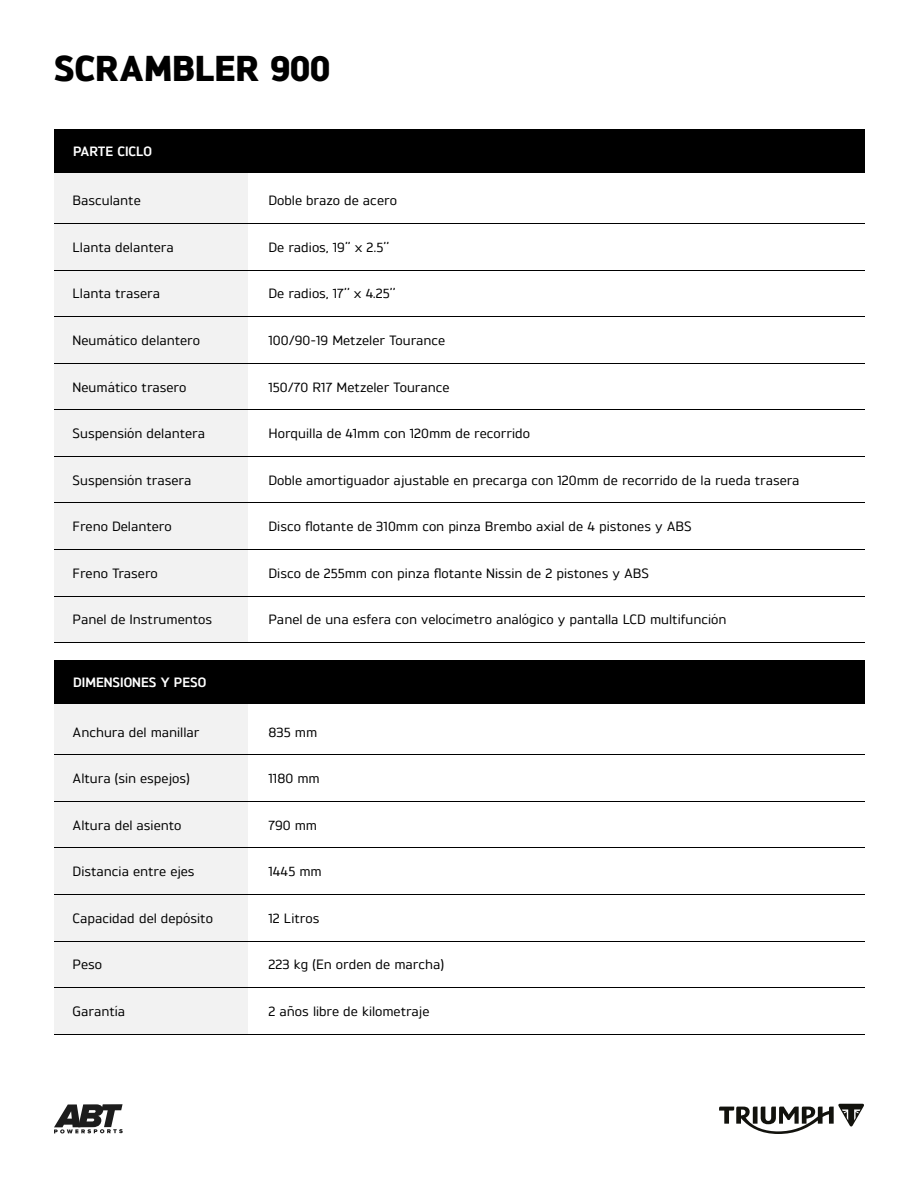
<style>
.page{position:relative;width:918px;height:1188px;background:#fff}
.page>*{position:absolute;margin:0;border:0;box-sizing:border-box;transform-origin:0 0}
.t1{font:800 36px "Triumph Brokman";letter-spacing:.01em;color:#000}
.t2{font:500 13.5px "Triumph Brokman";color:#000}
.t3{font:700 13.5px "Triumph Brokman";color:#fff}
</style>
<div class="page">
<svg style="left:54px;top:1104px;width:69px;height:30px"></svg>
<svg style="left:719px;top:1104px;width:145px;height:30px"></svg>
<div style="left:54px;top:129px;width:810px;height:44px;background:#000"></div>
<div style="left:54px;top:660px;width:810px;height:44px;background:#000"></div>
<div style="left:54px;top:173px;width:194px;height:469px;background:#f2f2f2"></div>
<div style="left:54px;top:704px;width:194px;height:330px;background:#f2f2f2"></div>
<hr style="left:54px;top:223px;width:810px;height:1px;background:#000">
<hr style="left:54px;top:755px;width:810px;height:1px;background:#000">
<hr style="left:54px;top:270px;width:810px;height:1px;background:#000">
<hr style="left:54px;top:801px;width:810px;height:1px;background:#000">
<hr style="left:54px;top:316px;width:810px;height:1px;background:#000">
<hr style="left:54px;top:848px;width:810px;height:1px;background:#000">
<hr style="left:54px;top:363px;width:810px;height:1px;background:#000">
<hr style="left:54px;top:894px;width:810px;height:1px;background:#000">
<hr style="left:54px;top:410px;width:810px;height:1px;background:#000">
<hr style="left:54px;top:941px;width:810px;height:1px;background:#000">
<hr style="left:54px;top:456px;width:810px;height:1px;background:#000">
<hr style="left:54px;top:988px;width:810px;height:1px;background:#000">
<hr style="left:54px;top:503px;width:810px;height:1px;background:#000">
<hr style="left:54px;top:1034px;width:810px;height:1px;background:#000">
<hr style="left:54px;top:549px;width:810px;height:1px;background:#000">
<hr style="left:54px;top:596px;width:810px;height:1px;background:#000">
<hr style="left:54px;top:642px;width:810px;height:1px;background:#000">
<h1 class="t1" style="left:54px;top:48px;width:278px">SCRAMBLER 900</h1>
<p class="t3" style="left:73px;top:143px;width:80px">PARTE CICLO</p>
<p class="t2" style="left:73px;top:195px;width:70px">Basculante</p>
<p class="t2" style="left:269px;top:195px;width:130px">Doble brazo de acero</p>
<p class="t2" style="left:73px;top:242px;width:103px">Llanta delantera</p>
<p class="t2" style="left:269px;top:242px;width:122px">De radios, 19’’ x 2.5’’</p>
<p class="t2" style="left:73px;top:288px;width:89px">Llanta trasera</p>
<p class="t2" style="left:269px;top:288px;width:129px">De radios, 17’’ x 4.25’’</p>
<p class="t2" style="left:73px;top:335px;width:129px">Neumático delantero</p>
<p class="t2" style="left:269px;top:335px;width:178px">100/90-19 Metzeler Tourance</p>
<p class="t2" style="left:73px;top:381px;width:115px">Neumático trasero</p>
<p class="t2" style="left:269px;top:381px;width:183px">150/70 R17 Metzeler Tourance</p>
<p class="t2" style="left:73px;top:428px;width:134px">Suspensión delantera</p>
<p class="t2" style="left:269px;top:428px;width:263px">Horquilla de 41mm con 120mm de recorrido</p>
<p class="t2" style="left:73px;top:475px;width:120px">Suspensión trasera</p>
<p class="t2" style="left:269px;top:475px;width:533px">Doble amortiguador ajustable en precarga con 120mm de recorrido de la rueda trasera</p>
<p class="t2" style="left:73px;top:521px;width:101px">Freno Delantero</p>
<p class="t2" style="left:269px;top:521px;width:425px">Disco flotante de 310mm con pinza Brembo axial de 4 pistones y ABS</p>
<p class="t2" style="left:73px;top:568px;width:87px">Freno Trasero</p>
<p class="t2" style="left:269px;top:568px;width:382px">Disco de 255mm con pinza flotante Nissin de 2 pistones y ABS</p>
<p class="t2" style="left:73px;top:614px;width:141px">Panel de Instrumentos</p>
<p class="t2" style="left:269px;top:614px;width:460px">Panel de una esfera con velocímetro analógico y pantalla LCD multifunción</p>
<p class="t3" style="left:73px;top:675px;width:134px">DIMENSIONES Y PESO</p>
<p class="t2" style="left:73px;top:726px;width:128px">Anchura del manillar</p>
<p class="t2" style="left:269px;top:726px;width:50px">835 mm</p>
<p class="t2" style="left:73px;top:773px;width:119px">Altura (sin espejos)</p>
<p class="t2" style="left:269px;top:773px;width:53px">1180 mm</p>
<p class="t2" style="left:73px;top:820px;width:110px">Altura del asiento</p>
<p class="t2" style="left:269px;top:820px;width:50px">790 mm</p>
<p class="t2" style="left:73px;top:866px;width:123px">Distancia entre ejes</p>
<p class="t2" style="left:269px;top:866px;width:55px">1445 mm</p>
<p class="t2" style="left:73px;top:913px;width:142px">Capacidad del depósito</p>
<p class="t2" style="left:269px;top:913px;width:52px">12 Litros</p>
<p class="t2" style="left:73px;top:959px;width:31px">Peso</p>
<p class="t2" style="left:269px;top:959px;width:177px">223 kg (En orden de marcha)</p>
<p class="t2" style="left:73px;top:1006px;width:54px">Garantía</p>
<p class="t2" style="left:269px;top:1006px;width:162px">2 años libre de kilometraje</p>
</div>
